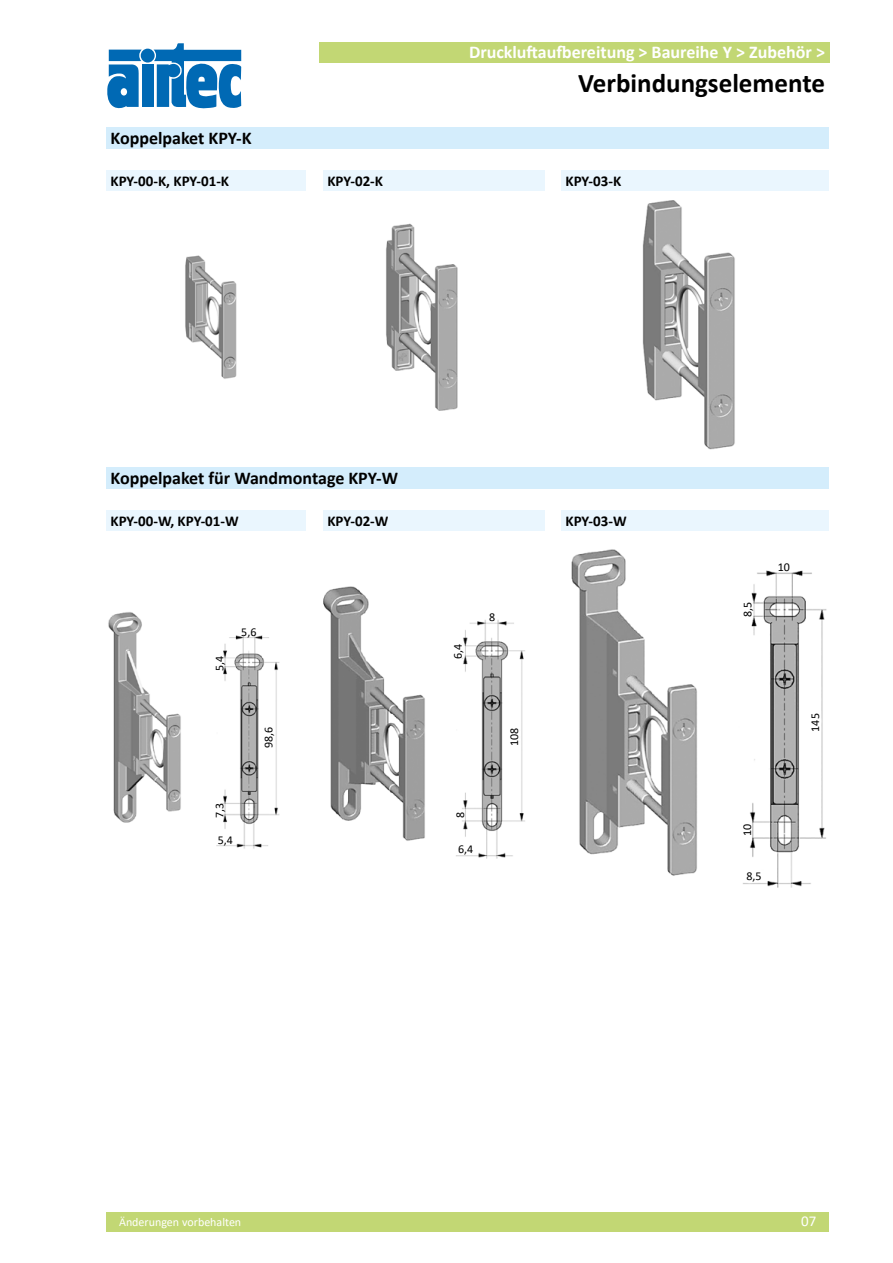
<style>
.page{position:relative;width:893px;height:1263px;background:#fff}
.page>*{position:absolute;margin:0;border:0;box-sizing:border-box;transform-origin:0 0}
.t1{font:700 27px "Calibri";color:#000}
.t2{font:700 18px "Calibri";color:#000}
.t3{font:700 18px "Calibri";color:#fff}
.t4{font:700 15px "Calibri";color:#000}
.t5{font:15px "Calibri";color:#fff}
.t6{font:12px "Calibri";color:#000}
.t7{font:12px "Calibri";color:#fff}
</style>
<div class="page">
<div style="left:141px;top:49px;width:14px;height:14px;background:#0069b4;border-radius:50%"></div>
<div style="left:142px;top:64px;width:12px;height:43px;background:#0069b4"></div>
<svg style="left:107px;top:50px;width:35px;height:59px"></svg>
<svg style="left:154px;top:43px;width:87px;height:66px"></svg>
<div style="left:106px;top:1212px;width:723px;height:19px;background:#c2d774"></div>
<div style="left:319px;top:43px;width:510px;height:20px;background:#c2d774"></div>
<img style="left:629px;top:190px;width:119px;height:260px">
<img style="left:185px;top:255px;width:52px;height:124px">
<img style="left:386px;top:223px;width:72px;height:188px">
<img style="left:571px;top:549px;width:126px;height:327px">
<img style="left:108px;top:612px;width:73px;height:211px">
<div style="left:106px;top:468px;width:723px;height:21px;background:#d4edfc"></div>
<img style="left:323px;top:586px;width:102px;height:255px">
<img style="left:743px;top:570px;width:84px;height:318px">
<img style="left:456px;top:620px;width:69px;height:239px">
<img style="left:216px;top:634px;width:64px;height:215px">
<div style="left:323px;top:510px;width:221px;height:20px;background:#eaf6fe"></div>
<div style="left:106px;top:510px;width:200px;height:20px;background:#eaf6fe"></div>
<div style="left:561px;top:510px;width:268px;height:20px;background:#eaf6fe"></div>
<div style="left:106px;top:128px;width:723px;height:21px;background:#d4edfc"></div>
<div style="left:323px;top:170px;width:221px;height:20px;background:#eaf6fe"></div>
<div style="left:106px;top:170px;width:200px;height:20px;background:#eaf6fe"></div>
<div style="left:561px;top:170px;width:268px;height:20px;background:#eaf6fe"></div>
<p class="t3" style="left:469px;top:40px;width:357px">Druckluftaufbereitung &gt; Baureihe Y &gt; Zubehör &gt;</p>
<h1 class="t1" style="left:578px;top:64px;width:248px">Verbindungselemente</h1>
<p class="t2" style="left:111px;top:125px;width:143px">Koppelpaket KPY-K</p>
<p class="t4" style="left:111px;top:170px;width:120px">KPY-00-K, KPY-01-K</p>
<p class="t4" style="left:327px;top:170px;width:57px">KPY-02-K</p>
<p class="t4" style="left:566px;top:170px;width:57px">KPY-03-K</p>
<p class="t2" style="left:111px;top:466px;width:289px">Koppelpaket für Wandmontage KPY-W</p>
<p class="t4" style="left:111px;top:510px;width:130px">KPY-00-W, KPY-01-W</p>
<p class="t4" style="left:327px;top:510px;width:63px">KPY-02-W</p>
<p class="t4" style="left:566px;top:510px;width:63px">KPY-03-W</p>
<p class="t6" style="left:211px;top:671px;width:17px;rotate:-90deg">5,4</p>
<p class="t6" style="left:241px;top:624px;width:17px">5,6</p>
<p class="t6" style="left:211px;top:818px;width:17px;rotate:-90deg">7,3</p>
<p class="t6" style="left:218px;top:831px;width:17px">5,4</p>
<p class="t6" style="left:260px;top:748px;width:23px;rotate:-90deg">98,6</p>
<p class="t6" style="left:450px;top:659px;width:17px;rotate:-90deg">6,4</p>
<p class="t6" style="left:489px;top:609px;width:8px">8</p>
<p class="t6" style="left:452px;top:818px;width:8px;rotate:-90deg">8</p>
<p class="t6" style="left:458px;top:841px;width:17px">6,4</p>
<p class="t6" style="left:506px;top:746px;width:20px;rotate:-90deg">108</p>
<p class="t6" style="left:739px;top:617px;width:17px;rotate:-90deg">8,5</p>
<p class="t6" style="left:778px;top:558px;width:14px">10</p>
<p class="t6" style="left:739px;top:836px;width:14px;rotate:-90deg">10</p>
<p class="t6" style="left:746px;top:868px;width:17px">8,5</p>
<p class="t6" style="left:807px;top:732px;width:20px;rotate:-90deg">145</p>
<p class="t7" style="left:119px;top:1214px;width:124px">Änderungen vorbehalten</p>
<p class="t5" style="left:801px;top:1211px;width:17px">07</p>
</div>
